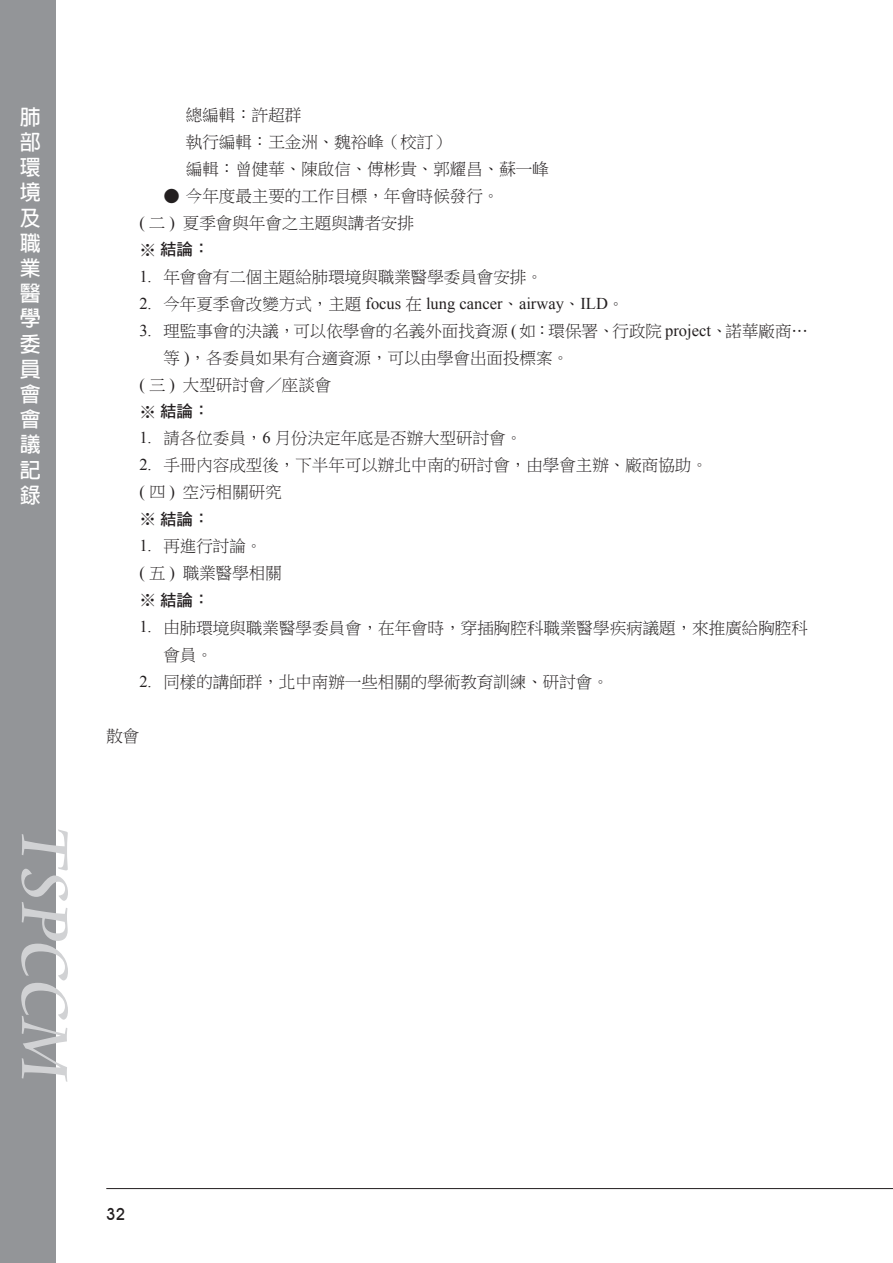
<style>
.page{position:relative;width:893px;height:1263px;background:#fff}
.page>*{position:absolute;margin:0;border:0;box-sizing:border-box;transform-origin:0 0}
.t1{font:72px "Cataneo BT";color:#d1d2d4}
.t2{font:700 21px/25.2px "AR Hei B5";color:#fff;text-align:justify}
.t3{font:16.5px/27px "P Ming Li U";color:#231f20}
.t4{font:16.5px "Times New Roman";color:#231f20}
.t5{font:16.5px "DF Hei Std W7";color:#231f20}
.t6{font:500 16.5px "Avant Garde IT Cby BT";color:#231f20}
.s1{font-family:"Times New Roman"}
.s2{font-family:"P Ming Li U"}
</style>
<div class="page">
<div style="left:0;top:0;width:55px;height:1263px;background:#939598"></div>
<hr style="left:106px;top:1188px;width:787px;height:1px;background:#231f20">
<p class="t2" style="left:20px;top:104px;width:22px">肺部環境及職業醫學委員會會議記錄</p>
<p class="t3" style="left:186px;top:101px;width:365px">總編輯：許超群<br>執行編輯：王金洲、魏裕峰（校訂）<br>編輯：曾健華、陳啟信、傅彬貴、郭耀昌、蘇一峰</p>
<p class="t3" style="left:139px;top:182px;width:361px;text-indent:24px">● 今年度最主要的工作目標，年會時候發行。<span class="s1">(</span> 二 <span class="s1">)</span> 夏季會與年會之主題與講者安排</p>
<p class="t5" style="left:139px;top:241px;width:72px"><span class="s2">※</span> 結論：</p>
<p class="t3" style="left:139px;top:263px;width:405px"><span class="s1">1.</span> 年會會有二個主題給肺環境與職業醫學委員會安排。</p>
<p class="t4" style="left:139px;top:292px;width:487px">2. <span class="s2">今年夏季會改變方式，主題</span> focus <span class="s2">在</span> lung cancer<span class="s2">、</span>airway<span class="s2">、</span>ILD<span class="s2">。</span></p>
<p class="t3" style="left:139px;top:317px;width:670px"><span class="s1">3.</span> 理監事會的決議，可以依學會的名義外面找資源 <span class="s1">(</span> 如：環保署、行政院 <span class="s1">project</span>、諾華廠商…</p>
<p class="t3" style="left:163px;top:344px;width:407px">等 <span class="s1">)</span>，各委員如果有合適資源，可以由學會出面投標案。</p>
<p class="t3" style="left:139px;top:371px;width:193px"><span class="s1">(</span> 三 <span class="s1">)</span> 大型研討會／座談會</p>
<p class="t5" style="left:139px;top:403px;width:72px"><span class="s2">※</span> 結論：</p>
<p class="t3" style="left:139px;top:425px;width:384px"><span class="s1">1.</span> 請各位委員，<span class="s1">6</span> 月份決定年底是否辦大型研討會。</p>
<p class="t3" style="left:139px;top:452px;width:570px"><span class="s1">2.</span> 手冊內容成型後，下半年可以辦北中南的研討會，由學會主辦、廠商協助。<span class="s1">(</span> 四 <span class="s1">)</span> 空污相關研究</p>
<p class="t5" style="left:139px;top:511px;width:72px"><span class="s2">※</span> 結論：</p>
<p class="t3" style="left:139px;top:533px;width:144px"><span class="s1">1.</span> 再進行討論。<br><span class="s1">(</span> 五 <span class="s1">)</span> 職業醫學相關</p>
<p class="t5" style="left:139px;top:592px;width:72px"><span class="s2">※</span> 結論：</p>
<p class="t3" style="left:163px;top:614px;width:646px;text-indent:-24px"><span class="s1">1.</span> 由肺環境與職業醫學委員會，在年會時，穿插胸腔科職業醫學疾病議題，來推廣給胸腔科會員。</p>
<p class="t3" style="left:139px;top:668px;width:471px"><span class="s1">2.</span> 同樣的講師群，北中南辦一些相關的學術教育訓練、研討會。</p>
<h1 class="t1" style="left:90px;top:827px;width:260px;rotate:90deg">TSPCCM</h1>
<p class="t3" style="left:106px;top:722px;width:34px">散會</p>
<p class="t6" style="left:106px;top:1204px;width:20px">32</p>
</div>
